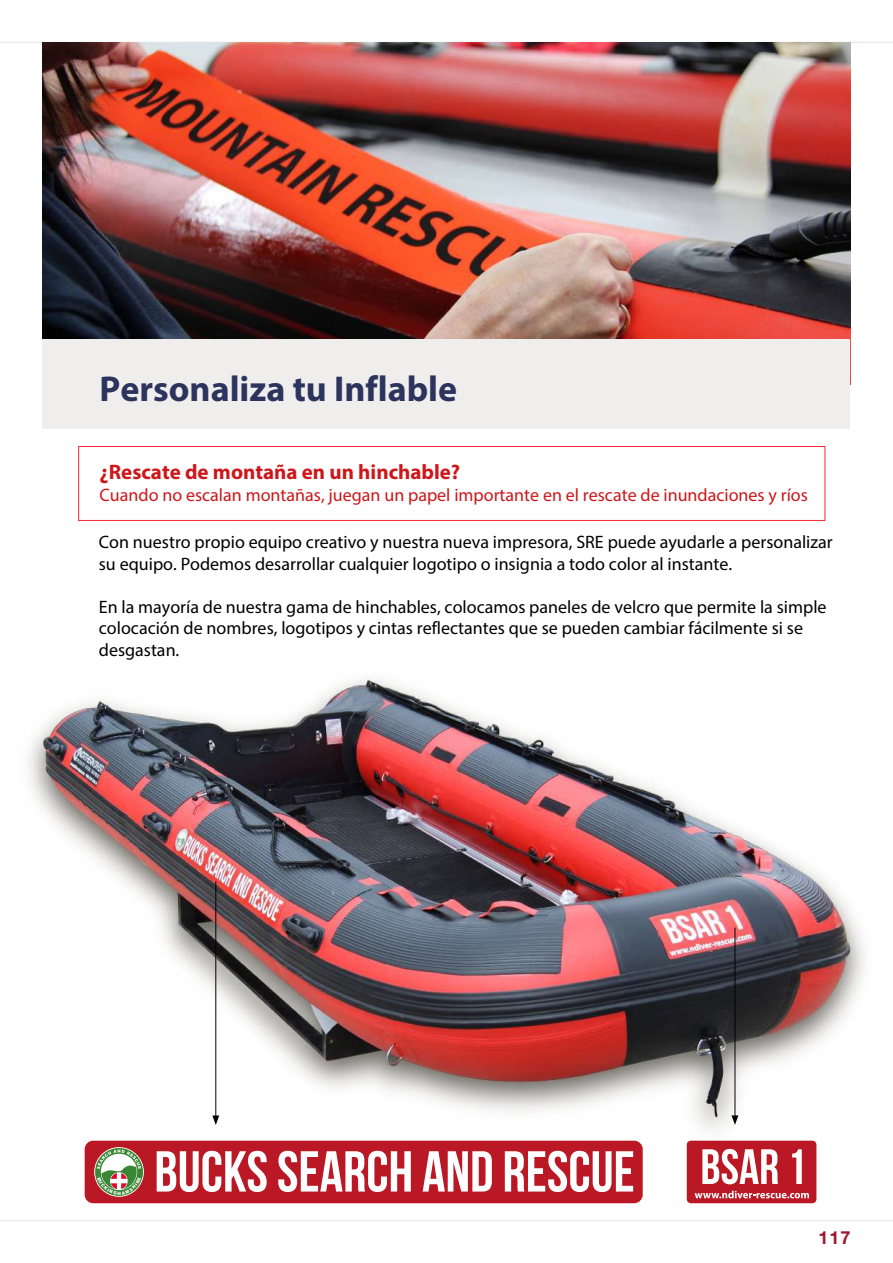
<style>
.page{position:relative;width:893px;height:1263px;background:#fff}
.page>*{position:absolute;margin:0;border:0;box-sizing:border-box;transform-origin:0 0}
.t1{font:700 36px "Myriad Pro";color:#2c335d}
.t2{font:700 21px "Myriad Pro";color:#cd171a}
.t3{font:18px/21.6px "Myriad Pro";color:#000}
.t4{font:18px "Myriad Pro";color:#cd171a}
.t5{font:700 18px "Helvetica Neue";color:#9e1830}
</style>
<div class="page">
<svg style="left:0;top:42px;width:893px;height:1px"></svg>
<svg style="left:0;top:1220px;width:893px;height:1px"></svg>
<img style="left:43px;top:43px;width:807px;height:296px">
<div style="left:43px;top:339px;width:807px;height:89px;background:#f0eeed"></div>
<img style="left:28px;top:677px;width:837px;height:473px">
<div style="left:687px;top:1141px;width:129px;height:62px;background:#ba1824;border-radius:4px"></div>
<svg style="left:702px;top:1149px;width:76px;height:35px"></svg>
<svg style="left:792px;top:1149px;width:10px;height:35px"></svg>
<svg style="left:695px;top:1191px;width:114px;height:7px"></svg>
<div style="left:85px;top:1141px;width:558px;height:62px;background:#ba1824;border-radius:9px"></div>
<svg style="left:157px;top:1151px;width:110px;height:41px"></svg>
<svg style="left:278px;top:1151px;width:133px;height:41px"></svg>
<svg style="left:423px;top:1151px;width:69px;height:40px"></svg>
<svg style="left:505px;top:1151px;width:128px;height:41px"></svg>
<hr style="left:215px;top:881px;width:1px;height:237px;background:#020203">
<svg style="left:212px;top:1115px;width:7px;height:10px"></svg>
<hr style="left:735px;top:927px;width:1px;height:191px;background:#020203">
<svg style="left:731px;top:1115px;width:7px;height:10px"></svg>
<div style="left:78px;top:446px;width:747px;height:75px;border:1px solid #f12836"></div>
<svg style="left:94px;top:1147px;width:50px;height:50px"></svg>
<h1 class="t1" style="left:100px;top:365px;width:359px">Personaliza tu Inflable</h1>
<p class="t2" style="left:99px;top:458px;width:362px">¿Rescate de montaña en un hinchable?</p>
<p class="t4" style="left:99px;top:484px;width:710px">Cuando no escalan montañas, juegan un papel importante en el rescate de inundaciones y ríos</p>
<p class="t3" style="left:99px;top:530px;width:735px;line-height:22.4px">Con nuestro propio equipo creativo y nuestra nueva impresora, SRE puede ayudarle a personalizar su equipo. Podemos desarrollar cualquier logotipo o insignia a todo color al instante.</p>
<p class="t3" style="left:99px;top:595px;width:729px">En la mayoría de nuestra gama de hinchables, colocamos paneles de velcro que permite la simple colocación de nombres, logotipos y cintas reflectantes que se pueden cambiar fácilmente si se desgastan.</p>
<p class="t5" style="left:819px;top:1223px;width:33px">117</p>
</div>
